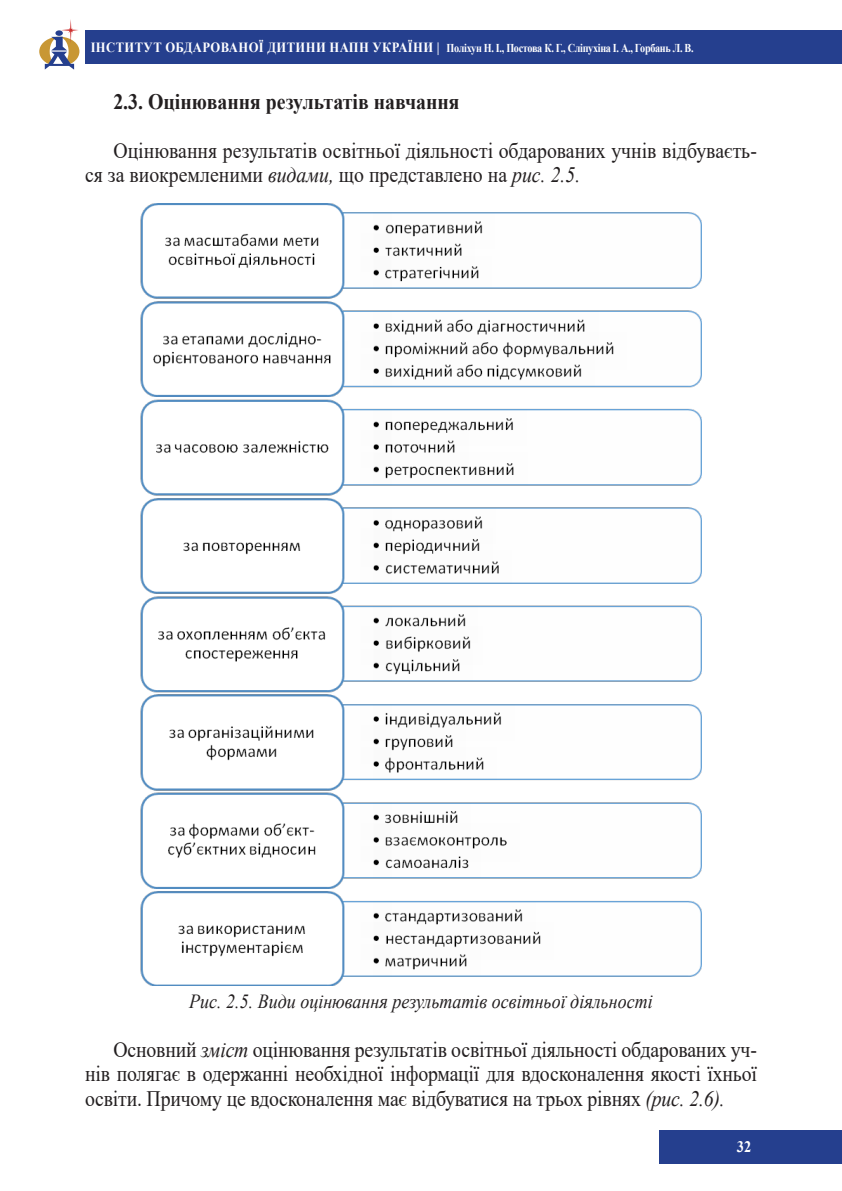
<style>
.page{position:relative;width:842px;height:1191px;background:#fff}
.page>*{position:absolute;margin:0;border:0;box-sizing:border-box;transform-origin:0 0}
.t1{font:22px/24.2px "Times New Roman";color:#231f20;scale:.9 1}
.Body_Text_Indent{font:700 22px "Times New Roman";color:#231f20;scale:.9 1}
.t2{font:italic 20px "Times New Roman";color:#231f20;scale:.9 1}
.t3{font:700 16px "Times New Roman";color:#fff;scale:.9 1}
.t4{font:700 12px "Times New Roman";letter-spacing:-.03em;color:#fff;scale:.85 1}
.s1{font-size:14px}
.s2{font-style:italic}
</style>
<div class="page">
<div style="left:659px;top:1130px;width:183px;height:33px;background:#253f8e"></div>
<div style="left:85px;top:30px;width:757px;height:34px;background:#253f8e"></div>
<svg style="left:39px;top:19px;width:40px;height:51px"></svg>
<img style="left:140px;top:204px;width:562px;height:781px">
<p class="t4" style="left:91px;top:39px;width:711px"><span class="s1">ІНСТИТУТ ОБДАРОВАНОЇ ДИТИНИ НАПН УКРАЇНИ |</span> Поліхун Н. І., Постова К. Г., Сліпухіна І. А., Горбань Л. В.</p>
<p class="Body_Text_Indent" style="left:113px;top:86px;width:386px">2.3. Оцінювання результатів навчання</p>
<p class="t1" style="left:85px;top:138px;width:748px;text-indent:28px">Оцінювання результатів освітньої діяльності обдарованих учнів відбуваєть&shy;ся за виокремленими <span class="s2">видами,</span> що представлено на <span class="s2">рис. 2.5.</span></p>
<p class="t2" style="left:189px;top:988px;width:516px">Рис. 2.5. Види оцінювання результатів освітньої діяльності</p>
<p class="t1" style="left:85px;top:1037px;width:748px;text-align:justify;text-indent:28px">Основний <span class="s2">зміст</span> оцінювання результатів освітньої діяльності обдарованих уч&shy;нів полягає в одержанні необхідної інформації для вдосконалення якості їхньої освіти. Причому це вдосконалення має відбуватися на трьох рівнях <span class="s2">(рис. 2.6).</span></p>
<p class="t3" style="left:737px;top:1135px;width:18px">32</p>
</div>
